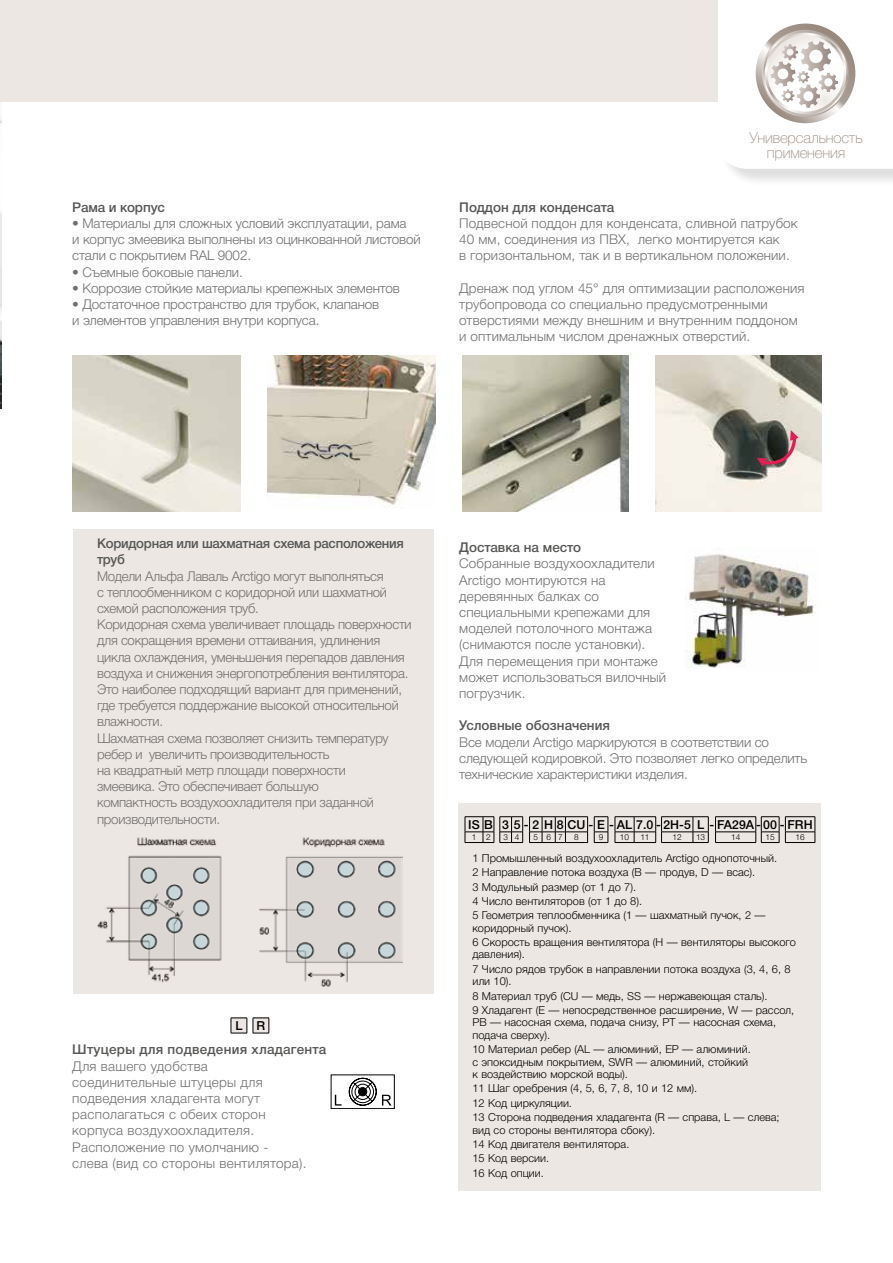
<style>
.page{position:relative;width:893px;height:1263px;background:#fff}
.page>*{position:absolute;margin:0;border:0;box-sizing:border-box;transform-origin:0 0}
.t1{font:100 15px/15px "Helvetica Neue Cyr";letter-spacing:-.01em;color:#9a897e;text-align:center}
.t2{font:300 13.5px/16.2px "Helvetica Neue Cyr";letter-spacing:-.01em;color:#706f6f}
.t3{font:300 13.5px/16.2px "Helvetica Neue Cyr";letter-spacing:.01em;color:#706f6f}
.t4{font:300 13.5px/16.2px "Helvetica Neue Cyr";letter-spacing:.02em;color:#706f6f}
.t5{font:500 13.5px "Helvetica Neue Cyr";color:#575756}
.t6{font:500 13.5px/16.2px "Helvetica Neue Cyr";letter-spacing:-.02em;color:#575756}
.t7{font:500 13.5px "Helvetica Neue Cyr";letter-spacing:.02em;color:#575756}
.t8{font:500 12.45px "Helvetica Neue Cyr";color:#000}
.t9{font:300 11.1px/14.4px "Helvetica Neue Cyr";color:#000}
.t10{font:300 8.25px "Helvetica Neue Cyr";color:#000}
</style>
<div class="page">
<img style="left:0;top:101px;width:1px;height:308px">
<div style="left:0;top:0;width:893px;height:101px;background:#ece7e3"></div>
<div style="left:720px;top:0;width:173px;height:188px;background:#000;opacity:.13"></div>
<div style="left:74px;top:529px;width:360px;height:465px;background:#ece7e3"></div>
<img style="left:97px;top:837px;width:305px;height:150px">
<img style="left:267px;top:355px;width:168px;height:154px">
<img style="left:73px;top:355px;width:167px;height:157px">
<img style="left:686px;top:554px;width:130px;height:114px">
<img style="left:462px;top:355px;width:166px;height:156px">
<img style="left:656px;top:355px;width:166px;height:156px">
<div style="left:458px;top:802px;width:363px;height:388px;background:#ece7e3"></div>
<hr style="left:661px;top:816px;width:32px;height:1px;background:#000">
<hr style="left:715px;top:816px;width:41px;height:1px;background:#000">
<hr style="left:785px;top:816px;width:30px;height:1px;background:#000">
<hr style="left:661px;top:832px;width:32px;height:1px;background:#000">
<hr style="left:715px;top:832px;width:41px;height:1px;background:#000">
<hr style="left:785px;top:832px;width:30px;height:1px;background:#000">
<svg style="left:815px;top:817px;width:1px;height:25px"></svg>
<hr style="left:661px;top:842px;width:32px;height:1px;background:#000">
<hr style="left:715px;top:842px;width:41px;height:1px;background:#000">
<hr style="left:785px;top:842px;width:30px;height:1px;background:#000">
<svg style="left:465px;top:816px;width:58px;height:27px"></svg>
<svg style="left:756px;top:816px;width:30px;height:27px"></svg>
<svg style="left:615px;top:816px;width:47px;height:27px"></svg>
<svg style="left:529px;top:816px;width:59px;height:27px"></svg>
<svg style="left:594px;top:816px;width:15px;height:27px"></svg>
<svg style="left:693px;top:816px;width:16px;height:27px"></svg>
<svg style="left:715px;top:817px;width:1px;height:25px"></svg>
<svg style="left:757px;top:430px;width:42px;height:37px;background:#755a5c"></svg>
<div style="left:331px;top:1074px;width:64px;height:35px;border:1px solid #000"></div>
<svg style="left:335px;top:1095px;width:7px;height:10px"></svg>
<svg style="left:349px;top:1078px;width:42px;height:28px"></svg>
<div style="left:358px;top:1087px;width:9px;height:9px;background:#000;border-radius:50%"></div>
<div style="left:358px;top:1087px;width:9px;height:9px;border:1px solid #000;border-radius:50%"></div>
<svg style="left:231px;top:1018px;width:39px;height:16px"></svg>
<svg style="left:718px;top:0;width:175px;height:169px"></svg>
<p class="t5" style="left:72px;top:200px;width:94px">Рама и корпус</p>
<p class="t2" style="left:72px;top:215px;width:350px">• Материалы для сложных условий эксплуатации, рама<br>и корпус змеевика выполнены из оцинкованной листовой стали с покрытием RAL 9002.</p>
<p class="t2" style="left:72px;top:264px;width:172px">• Съемные боковые панели.</p>
<p class="t2" style="left:72px;top:280px;width:329px">• Коррозие стойкие материалы крепежных элементов</p>
<p class="t2" style="left:72px;top:296px;width:309px">• Достаточное пространство для трубок, клапанов и элементов управления внутри корпуса.</p>
<p class="t1" style="left:750px;top:130px;width:115px">Универсальность применения</p>
<p class="t5" style="left:459px;top:200px;width:157px">Поддон для конденсата</p>
<p class="t3" style="left:459px;top:215px;width:340px">Подвесной поддон для конденсата, сливной патрубок<br>40 мм, соединения из ПВХ, легко монтируется как<br>в горизонтальном, так и в вертикальном положении.</p>
<p class="t3" style="left:459px;top:280px;width:347px">Дренаж под углом 45° для оптимизации расположения трубопровода со специально предусмотренными отверстиями между внешним и внутренним поддоном и оптимальным числом дренажных отверстий.</p>
<p class="t6" style="left:97px;top:535px;width:308px">Коридорная или шахматная схема расположения труб</p>
<p class="t2" style="left:97px;top:568px;width:316px">Модели Альфа Лаваль Arctigo могут выполняться<br>с теплообменником с коридорной или шахматной схемой расположения труб.<br>Коридорная схема увеличивает площадь поверхности для сокращения времени оттаивания, удлинения цикла охлаждения, уменьшения перепадов давления воздуха и снижения энергопотребления вентилятора.<br>Это наиболее подходящий вариант для применений, где требуется поддержание высокой относительной влажности.<br>Шахматная схема позволяет снизить температуру ребер и увеличить производительность<br>на квадратный метр площади поверхности<br>змеевика. Это обеспечивает большую<br>компактность воздухоохладителя при заданной производительности.</p>
<p class="t8" style="left:235px;top:1019px;width:31px">L R</p>
<p class="t7" style="left:72px;top:1042px;width:256px">Штуцеры для подведения хладагента</p>
<p class="t4" style="left:72px;top:1058px;width:236px">Для вашего удобства соединительные штуцеры для подведения хладагента могут располагаться с обеих сторон корпуса воздухоохладителя.<br>Расположение по умолчанию - слева (вид со стороны вентилятора).</p>
<p class="t5" style="left:459px;top:540px;width:124px">Доставка на место</p>
<p class="t3" style="left:459px;top:555px;width:208px">Собранные воздухоохладители<br>Arctigo монтируются на деревянных балках со специальными крепежами для моделей потолочного монтажа (снимаются после установки).<br>Для перемещения при монтаже может использоваться вилочный погрузчик.</p>
<p class="t5" style="left:459px;top:718px;width:152px">Условные обозначения</p>
<p class="t2" style="left:459px;top:734px;width:349px">Все модели Arctigo маркируются в соответствии со следующей кодировкой. Это позволяет легко определить технические характеристики изделия.</p>
<p class="t8" style="left:468px;top:817px;width:346px">IS B 3 5-2 H8CU-E -AL 7.0-2H-5 L -FA29A-00-FRH</p>
<p class="t10" style="left:472px;top:833px;width:21px">1 2</p>
<p class="t10" style="left:503px;top:833px;width:18px">3 4</p>
<p class="t10" style="left:533px;top:833px;width:31px">567</p>
<p class="t10" style="left:574px;top:833px;width:6px">8</p>
<p class="t10" style="left:599px;top:833px;width:6px">9</p>
<p class="t10" style="left:620px;top:833px;width:11px">10</p>
<p class="t10" style="left:640px;top:833px;width:11px">11</p>
<p class="t10" style="left:673px;top:833px;width:11px">12</p>
<p class="t10" style="left:696px;top:833px;width:11px">13</p>
<p class="t10" style="left:731px;top:833px;width:11px">14</p>
<p class="t10" style="left:766px;top:833px;width:11px">15</p>
<p class="t10" style="left:796px;top:833px;width:11px">16</p>
<p class="t9" style="left:472px;top:851px;width:306px">1 Промышленный воздухоохладитель Arctigo однопоточный.<br>2 Направление потока воздуха (B — продув, D — всас).<br>3 Модульный размер (от 1 до 7).<br>4 Число вентиляторов (от 1 до 8).<br>5 Геометрия теплообменника (1 — шахматный пучок, 2 —</p>
<p class="t9" style="left:472px;top:921px;width:325px">коридорный пучок).<br>6 Скорость вращения вентилятора (Н — вентиляторы высокого</p>
<p class="t9" style="left:472px;top:947px;width:320px">давления).<br>7 Число рядов трубок в направлении потока воздуха (3, 4, 6, 8</p>
<p class="t9" style="left:472px;top:974px;width:323px">или 10).<br>8 Материал труб (CU — медь, SS — нержавеющая сталь).<br>9 Хладагент (E — непосредственное расширение, W — рассол,</p>
<p class="t9" style="left:472px;top:1016px;width:305px;line-height:12.5px">PB — насосная схема, подача снизу, PT — насосная схема, подача сверху).</p>
<p class="t9" style="left:472px;top:1043px;width:280px;line-height:12.5px">10 Материал ребер (AL — алюминий, EP — алюминий. с эпоксидным покрытием, SWR — алюминий, стойкий к воздействию морской воды).</p>
<p class="t9" style="left:472px;top:1081px;width:309px">11 Шаг оребрения (4, 5, 6, 7, 8, 10 и 12 мм).<br>12 Код циркуляции.<br>13 Сторона подведения хладагента (R — справа, L — слева;</p>
<p class="t9" style="left:472px;top:1122px;width:184px">вид со стороны вентилятора сбоку).<br>14 Код двигателя вентилятора.<br>15 Код версии.<br>16 Код опции.</p>
</div>
